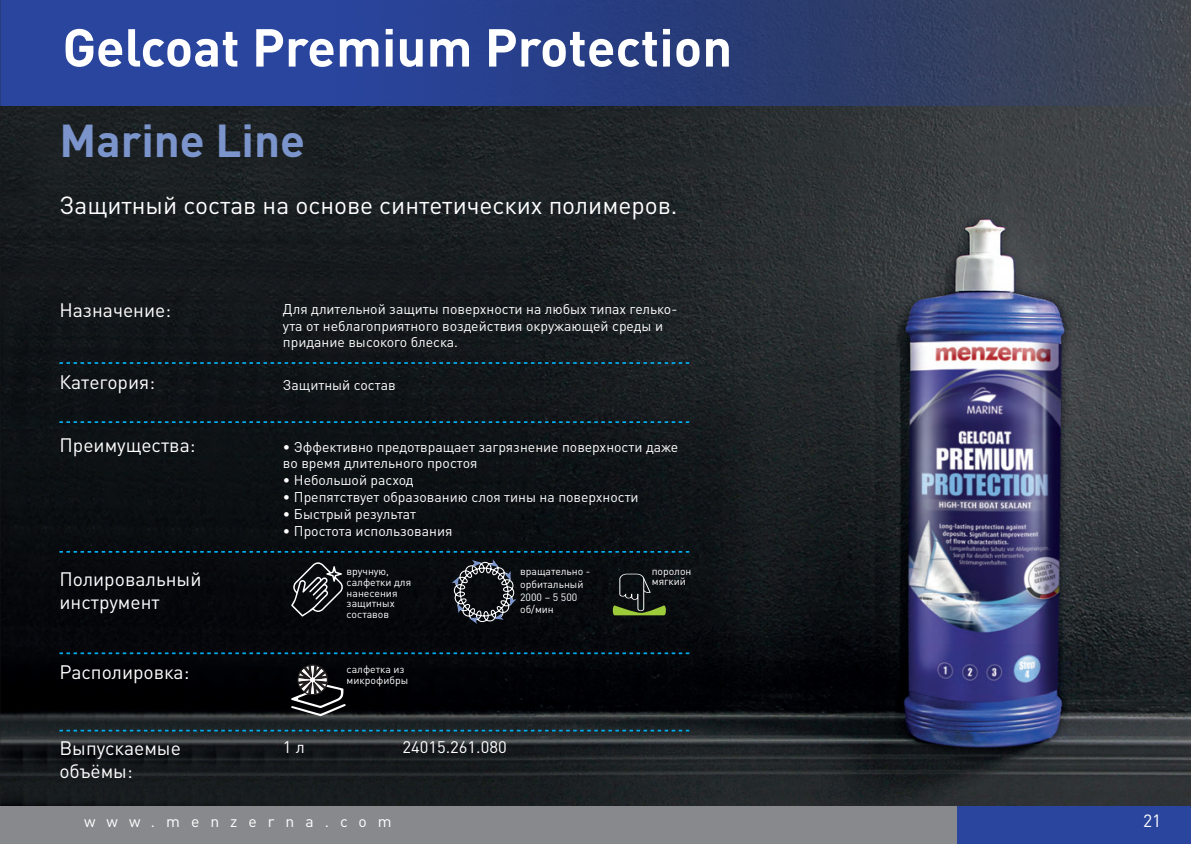
<style>
.page{position:relative;width:1191px;height:844px;background:#fff}
.page>*{position:absolute;margin:0;border:0;box-sizing:border-box;transform-origin:0 0}
.t1{font:700 52.5px "DIN Pro";color:#fff}
.t2{font:700 45.5px "DIN Pro";color:#7b94cb}
.t3{font:24.5px "DIN Pro";color:#fff}
.t4{font:19.25px/23.1px "DIN Pro";color:#fff}
.t5{font:17.5px "DIN Pro";color:#fff}
.t6{font:16.62px "DIN Pro";color:#fff}
.t7{font:15.75px "DIN Pro";letter-spacing:.7em;color:#fff}
.t8{font:14px/16.8px "DIN Pro";color:#fff}
.t9{font:10.5px/10.5px "DIN Pro";color:#fff}
</style>
<div class="page">
<img style="left:1px;top:106px;width:1190px;height:700px">
<svg style="left:1px;top:0;width:1190px;height:106px;background:#2d417e"></svg>
<svg style="left:59px;top:362px;width:630px;height:2px"></svg>
<svg style="left:59px;top:421px;width:630px;height:2px"></svg>
<svg style="left:59px;top:652px;width:630px;height:2px"></svg>
<svg style="left:59px;top:729px;width:630px;height:2px"></svg>
<div style="left:297px;top:664px;width:31px;height:31px;background:#171517;border-radius:50%"></div>
<svg style="left:291px;top:665px;width:55px;height:51px"></svg>
<svg style="left:59px;top:551px;width:630px;height:74px;background:#0f1417"></svg>
<img style="left:0;top:0;width:1px;height:820px">
<div style="left:952px;top:806px;width:239px;height:37px;background:#2a459d"></div>
<hr style="left:0;top:806px;width:1px;height:37px;background:#87898c">
<div style="left:1px;top:806px;width:955px;height:37px;background:#87898c"></div>
<h1 class="t1" style="left:62px;top:12px;width:671px">Gelcoat Premium Protection</h1>
<h2 class="t2" style="left:59px;top:109px;width:247px">Marine Line</h2>
<h3 class="t3" style="left:59px;top:186px;width:619px">Защитный состав на основе синтетических полимеров.</h3>
<h3 class="t4" style="left:59px;top:297px;width:113px">Назначение:</h3>
<h3 class="t4" style="left:59px;top:369px;width:97px">Категория:</h3>
<p class="t8" style="left:283px;top:299px;width:396px">Для длительной защиты поверхности на любых типах гелько&shy;ута от неблагоприятного воздействия окружающей среды и придание высокого блеска.</p>
<p class="t8" style="left:283px;top:375px;width:114px">Защитный состав</p>
<h3 class="t4" style="left:59px;top:431px;width:138px">Преимущества:</h3>
<p class="t8" style="left:283px;top:436px;width:397px">• Эффективно предотвращает загрязнение поверхности даже во время длительного простоя</p>
<p class="t8" style="left:283px;top:470px;width:132px">• Небольшой расход</p>
<p class="t8" style="left:283px;top:487px;width:357px">• Препятствует образованию слоя тины на поверхности</p>
<p class="t8" style="left:283px;top:504px;width:135px">• Быстрый результат</p>
<p class="t8" style="left:283px;top:520px;width:171px">• Простота использования</p>
<h3 class="t4" style="left:59px;top:565px;width:144px">Полировальный инструмент</h3>
<p class="t9" style="left:346px;top:565px;width:66px">вручную, салфетки для нанесения защитных составов</p>
<p class="t9" style="left:520px;top:564px;width:72px;line-height:12.6px">вращательно - орбитальный<br>2000 – 5 500 об/мин</p>
<p class="t9" style="left:652px;top:564px;width:41px">поролон мягкий</p>
<h3 class="t4" style="left:59px;top:659px;width:131px">Располировка:</h3>
<p class="t9" style="left:346px;top:663px;width:63px">салфетка из микрофибры</p>
<h3 class="t4" style="left:59px;top:734px;width:123px">Выпускаемые объёмы:</h3>
<p class="t6" style="left:283px;top:733px;width:23px">1 л</p>
<p class="t6" style="left:402px;top:733px;width:106px">24015.261.080</p>
<p class="t7" style="left:84px;top:808px;width:309px">www.menzerna.com</p>
<p class="t5" style="left:1143px;top:807px;width:20px">21</p>
</div>
